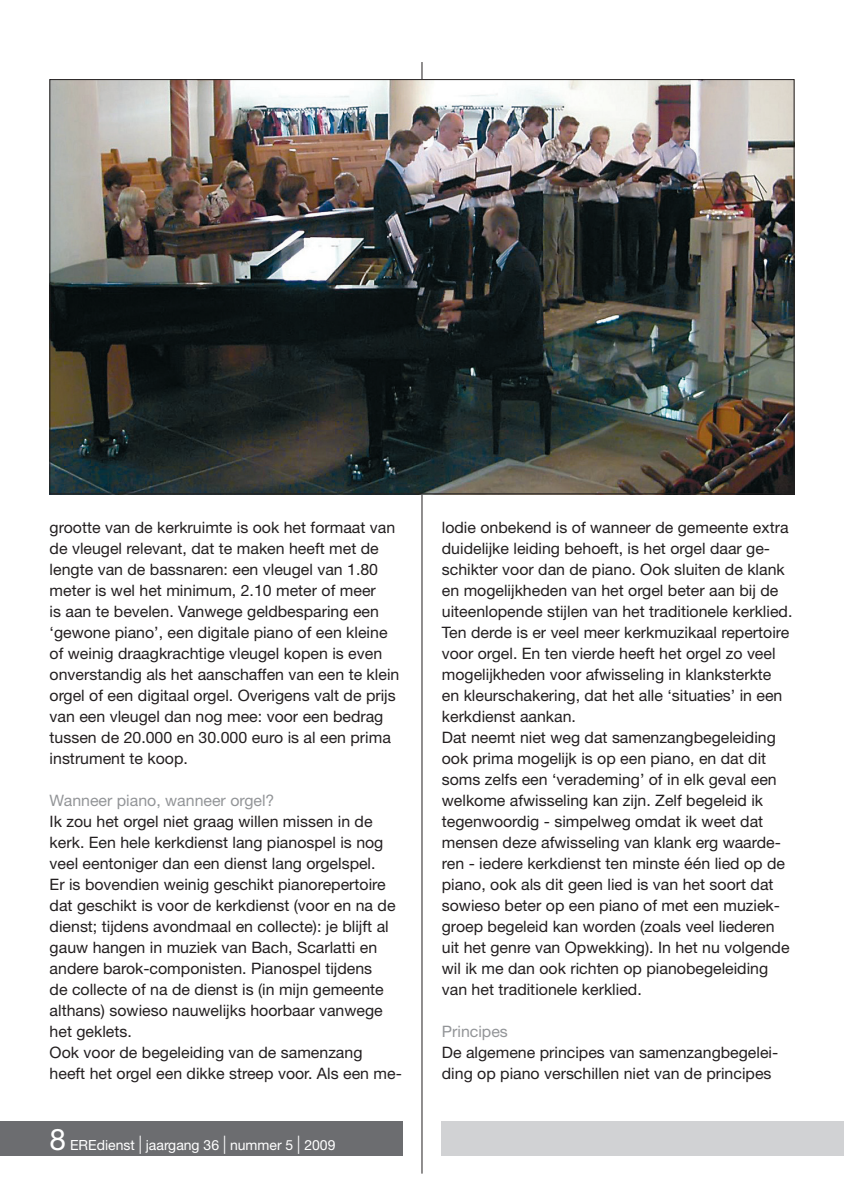
<style>
.page{position:relative;width:844px;height:1191px;background:#fff}
.page>*{position:absolute;margin:0;border:0;box-sizing:border-box;transform-origin:0 0}
.Platte_tekst_vet{font:15.75px/21px "Helvetica Neue LT Std";color:#231f20}
.Tussenkop{font:15.75px "Helvetica Neue LT Std";color:#939598}
.t1{font:14px "Helvetica Neue LT Std";color:#fff}
.s1{font-size:29.75px}
.s2{font-size:18.2px}
</style>
<div class="page">
<div style="left:0;top:1121px;width:402px;height:35px;background:#6c6d70"></div>
<hr style="left:421px;top:62px;width:1px;height:1111px;background:#231f20">
<hr style="left:843px;top:1121px;width:1px;height:35px;background:#d1d2d4">
<div style="left:441px;top:1121px;width:402px;height:35px;background:#d1d2d4"></div>
<img style="left:52px;top:81px;width:740px;height:411px">
<p class="Platte_tekst_vet" style="left:50px;top:516px;width:351px">grootte van de kerkruimte is ook het formaat van de vleugel relevant, dat te maken heeft met de lengte van de bassnaren: een vleugel van 1.80 meter is wel het minimum, 2.10 meter of meer<br>is aan te bevelen. Vanwege geldbesparing een ‘gewone piano’, een digitale piano of een kleine of weinig draagkrachtige vleugel kopen is even onverstandig als het aanschaffen van een te klein orgel of een digitaal orgel. Overigens valt de prijs van een vleugel dan nog mee: voor een bedrag tussen de 20.000 en 30.000 euro is al een prima instrument te koop.</p>
<p class="Tussenkop" style="left:50px;top:791px;width:226px">Wanneer piano, wanneer orgel?</p>
<p class="Platte_tekst_vet" style="left:50px;top:810px;width:347px">Ik zou het orgel niet graag willen missen in de kerk. Een hele kerkdienst lang pianospel is nog veel eentoniger dan een dienst lang orgelspel.<br>Er is bovendien weinig geschikt pianorepertoire dat geschikt is voor de kerkdienst (voor en na de dienst; tijdens avondmaal en collecte): je blijft al gauw hangen in muziek van Bach, Scarlatti en andere barok-componisten. Pianospel tijdens<br>de collecte of na de dienst is (in mijn gemeente althans) sowieso nauwelijks hoorbaar vanwege het geklets.</p>
<p class="Platte_tekst_vet" style="left:50px;top:1041px;width:353px">Ook voor de begeleiding van de samenzang heeft het orgel een dikke streep voor. Als een me-</p>
<p class="t1" style="left:50px;top:1136px;width:287px"><span class="s1">8</span> EREdienst <span class="s2">|</span> jaargang 36 <span class="s2">|</span> nummer 5 <span class="s2">|</span> 2009</p>
<p class="Platte_tekst_vet" style="left:441px;top:516px;width:352px">lodie onbekend is of wanneer de gemeente extra duidelijke leiding behoeft, is het orgel daar ge&shy;schikter voor dan de piano. Ook sluiten de klank en mogelijkheden van het orgel beter aan bij de uiteenlopende stijlen van het traditionele kerklied.<br>Ten derde is er veel meer kerkmuzikaal repertoire voor orgel. En ten vierde heeft het orgel zo veel mogelijkheden voor afwisseling in klanksterkte en kleurschakering, dat het alle ‘situaties’ in een kerkdienst aankan.</p>
<p class="Platte_tekst_vet" style="left:441px;top:726px;width:349px">Dat neemt niet weg dat samenzangbegeleiding ook prima mogelijk is op een piano, en dat dit soms zelfs een ‘verademing’ of in elk geval een welkome afwisseling kan zijn. Zelf begeleid ik tegenwoordig - simpelweg omdat ik weet dat mensen deze afwisseling van klank erg waarde&shy;ren - iedere kerkdienst ten minste één lied op de piano, ook als dit geen lied is van het soort dat sowieso beter op een piano of met een muziek&shy;groep begeleid kan worden (zoals veel liederen uit het genre van Opwekking). In het nu volgende wil ik me dan ook richten op pianobegeleiding van het traditionele kerklied.</p>
<p class="Tussenkop" style="left:441px;top:1022px;width:67px">Principes</p>
<p class="Platte_tekst_vet" style="left:441px;top:1041px;width:338px">De algemene principes van samenzangbegelei&shy;ding op piano verschillen niet van de principes</p>
</div>
